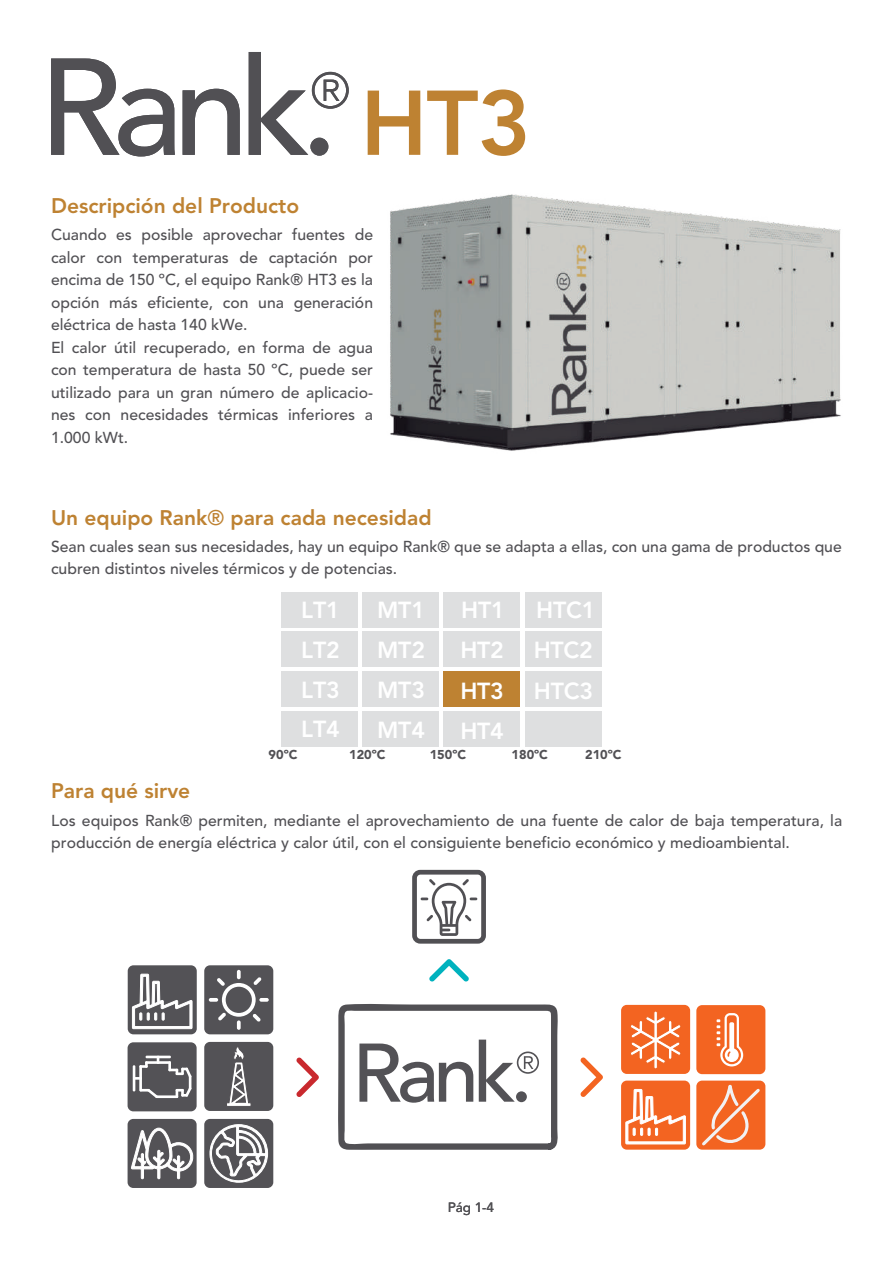
<style>
.page{position:relative;width:893px;height:1263px;background:#fff}
.page>*{position:absolute;margin:0;border:0;box-sizing:border-box;transform-origin:0 0}
.t1{font:800 90.75px "Avenir";color:#be8232}
.t2{font:800 23.1px "Avenir";letter-spacing:-.01em;color:#fff}
.t3{font:800 21px "Avenir";color:#be8232}
.t4{font:500 15.75px/22.5px "Avenir";color:#515054}
.t5{font:500 13.5px "Avenir";color:#515054}
.t6{font:900 12.75px "Avenir";color:#515054}
.s1{font-weight:500}
</style>
<div class="page">
<svg style="left:51px;top:52px;width:298px;height:104px"></svg>
<div style="left:412px;top:870px;width:74px;height:74px;border:5px solid #515054;border-radius:6px"></div>
<svg style="left:421px;top:879px;width:56px;height:57px"></svg>
<div style="left:621px;top:1005px;width:69px;height:69px;background:#f36421;border-radius:6px"></div>
<div style="left:696px;top:1005px;width:69px;height:69px;background:#f36421;border-radius:6px"></div>
<svg style="left:717px;top:1013px;width:26px;height:53px"></svg>
<div style="left:696px;top:1080px;width:69px;height:70px;background:#f36421;border-radius:6px"></div>
<svg style="left:296px;top:1057px;width:23px;height:40px"></svg>
<svg style="left:580px;top:1057px;width:23px;height:40px"></svg>
<svg style="left:338px;top:1004px;width:220px;height:146px"></svg>
<svg style="left:429px;top:959px;width:40px;height:23px"></svg>
<div style="left:204px;top:1042px;width:69px;height:69px;background:#535256;border-radius:6px"></div>
<svg style="left:227px;top:1047px;width:24px;height:59px"></svg>
<div style="left:128px;top:1042px;width:69px;height:69px;background:#535256;border-radius:6px"></div>
<svg style="left:133px;top:1055px;width:59px;height:43px"></svg>
<div style="left:128px;top:1119px;width:69px;height:69px;background:#535256;border-radius:6px"></div>
<svg style="left:131px;top:1127px;width:62px;height:52px"></svg>
<div style="left:204px;top:1119px;width:69px;height:69px;background:#535256;border-radius:6px"></div>
<svg style="left:209px;top:1124px;width:59px;height:59px"></svg>
<div style="left:128px;top:965px;width:69px;height:69px;background:#535256;border-radius:6px"></div>
<svg style="left:132px;top:965px;width:61px;height:64px"></svg>
<div style="left:204px;top:965px;width:69px;height:69px;background:#535256;border-radius:6px"></div>
<svg style="left:209px;top:970px;width:60px;height:60px"></svg>
<div style="left:621px;top:1080px;width:69px;height:70px;background:#f36421;border-radius:6px"></div>
<svg style="left:625px;top:1004px;width:61px;height:140px"></svg>
<svg style="left:702px;top:1084px;width:58px;height:62px"></svg>
<img style="left:390px;top:194px;width:451px;height:257px">
<div style="left:525px;top:671px;width:77px;height:35px;background:#dedfe0"></div>
<div style="left:443px;top:672px;width:77px;height:35px;background:#be8232"></div>
<div style="left:362px;top:672px;width:77px;height:35px;background:#dedfe0"></div>
<div style="left:281px;top:672px;width:77px;height:35px;background:#dedfe0"></div>
<div style="left:525px;top:632px;width:77px;height:35px;background:#dedfe0"></div>
<div style="left:443px;top:632px;width:77px;height:35px;background:#dedfe0"></div>
<div style="left:362px;top:632px;width:77px;height:35px;background:#dedfe0"></div>
<div style="left:281px;top:632px;width:77px;height:35px;background:#dedfe0"></div>
<div style="left:525px;top:592px;width:77px;height:35px;background:#dedfe0"></div>
<div style="left:443px;top:592px;width:77px;height:35px;background:#dedfe0"></div>
<div style="left:362px;top:592px;width:77px;height:35px;background:#dedfe0"></div>
<div style="left:281px;top:592px;width:77px;height:35px;background:#dedfe0"></div>
<div style="left:525px;top:711px;width:77px;height:35px;background:#dedfe0"></div>
<div style="left:443px;top:711px;width:77px;height:36px;background:#dedfe0"></div>
<div style="left:362px;top:711px;width:77px;height:36px;background:#dedfe0"></div>
<div style="left:281px;top:711px;width:77px;height:36px;background:#dedfe0"></div>
<h3 class="t3" style="left:51px;top:194px;width:250px">Descripción del Producto</h3>
<h1 class="t1" style="left:360px;top:70px;width:172px">HT3</h1>
<p class="t4" style="left:51px;top:224px;width:324px">Cuando es posible aprovechar fuentes de calor con temperaturas de captación por encima de 150 ºC, el equipo Rank® HT3 es la opción más eficiente, con una generación eléctrica de hasta 140 kWe.<br>El calor útil recuperado, en forma de agua con temperatura de hasta 50 ºC, puede ser utilizado para un gran número de aplicacio&shy;nes con necesidades térmicas inferiores a 1.000 kWt.</p>
<h3 class="t3" style="left:51px;top:506px;width:382px">Un equipo Rank<span class="s1">®</span> para cada necesidad</h3>
<p class="t4" style="left:51px;top:535px;width:792px">Sean cuales sean sus necesidades, hay un equipo Rank® que se adapta a ellas, con una gama de productos que cubren distintos niveles térmicos y de potencias.</p>
<h2 class="t2" style="left:301px;top:596px;width:40px">LT1</h2>
<h2 class="t2" style="left:377px;top:596px;width:49px">MT1</h2>
<h2 class="t2" style="left:461px;top:596px;width:45px">HT1</h2>
<h2 class="t2" style="left:536px;top:596px;width:61px">HTC1</h2>
<h2 class="t2" style="left:301px;top:636px;width:40px">LT2</h2>
<h2 class="t2" style="left:377px;top:636px;width:49px">MT2</h2>
<h2 class="t2" style="left:460px;top:636px;width:45px">HT2</h2>
<h2 class="t2" style="left:534px;top:636px;width:61px">HTC2</h2>
<h2 class="t2" style="left:301px;top:676px;width:40px">LT3</h2>
<h2 class="t2" style="left:377px;top:676px;width:49px">MT3</h2>
<h2 class="t2" style="left:460px;top:677px;width:45px">HT3</h2>
<h2 class="t2" style="left:534px;top:677px;width:61px">HTC3</h2>
<h2 class="t2" style="left:301px;top:716px;width:40px">LT4</h2>
<h2 class="t2" style="left:377px;top:716px;width:49px">MT4</h2>
<h2 class="t2" style="left:460px;top:717px;width:45px">HT4</h2>
<h3 class="t3" style="left:51px;top:778px;width:141px">Para qué sirve</h3>
<p class="t6" style="left:269px;top:747px;width:30px">90ºC</p>
<p class="t6" style="left:349px;top:747px;width:38px">120ºC</p>
<p class="t6" style="left:430px;top:747px;width:38px">150ºC</p>
<p class="t6" style="left:512px;top:747px;width:38px">180ºC</p>
<p class="t6" style="left:585px;top:747px;width:38px">210ºC</p>
<p class="t4" style="left:51px;top:810px;width:792px">Los equipos Rank® permiten, mediante el aprovechamiento de una fuente de calor de baja temperatura, la producción de energía eléctrica y calor útil, con el consiguiente beneficio económico y medioambiental.</p>
<p class="t5" style="left:448px;top:1199px;width:48px">Pág 1-4</p>
</div>
